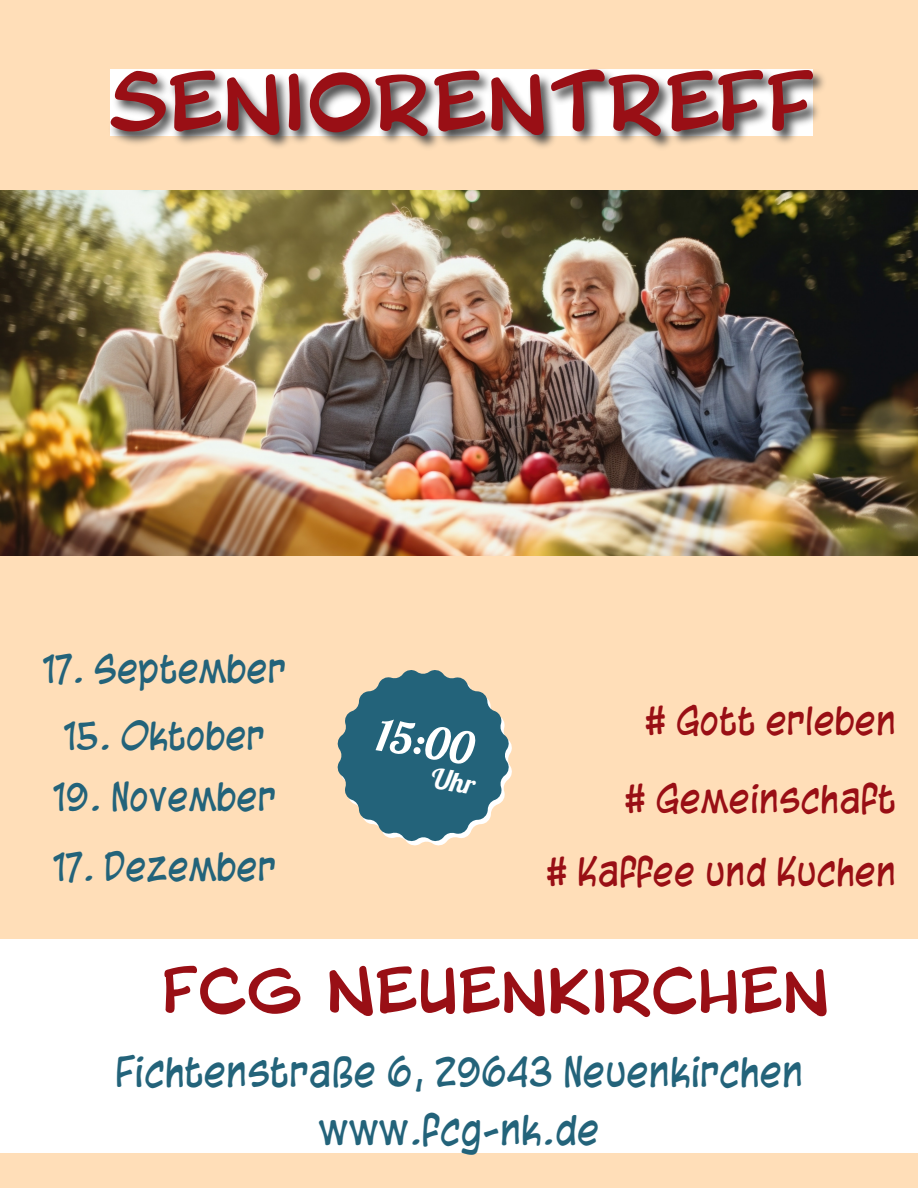
<style>
.page{position:relative;width:918px;height:1188px;background:#ffdeb8}
.page>*{position:absolute;margin:0;border:0;box-sizing:border-box;transform-origin:0 0}
.t1{font:69.9px "Blambot Pro BB";color:#990f15}
.t2{font:54.15px "Blambot Pro BB";color:#990f15}
.t3{font:44.25px "Lobster";color:#fff}
.t4{font:39.75px/58.3px "Blambot Casual";color:#23637a;text-align:center}
.t5{font:37.65px "Blambot Casual";color:#23637a}
.t6{font:37.65px "Blambot Casual";color:#990f15}
</style>
<div class="page">
<img style="left:0;top:190px;width:918px;height:366px">
<div style="left:0;top:939px;width:918px;height:214px;background:#fff"></div>
<img style="left:110px;top:69px;width:714px;height:79px">
<svg style="left:337px;top:670px;width:175px;height:176px"></svg>
<h1 class="t1" style="left:107px;top:61px;width:705px">SENIORENTREF F</h1>
<p class="t5" style="left:42px;top:647px;width:245px">17. September</p>
<p class="t5" style="left:63px;top:713px;width:203px">15. Oktober</p>
<p class="t5" style="left:52px;top:775px;width:225px">19. November</p>
<p class="t5" style="left:52px;top:845px;width:225px">17. Dezember</p>
<p class="t3" style="left:382px;top:706px;width:99px;rotate:9deg">15:00</p>
<p class="t6" style="left:645px;top:699px;width:253px"># Gott erleben</p>
<p class="t6" style="left:624px;top:776px;width:273px"># Gemeinschaft</p>
<p class="t6" style="left:546px;top:849px;width:352px"># Kaffee und Kuchen</p>
<h2 class="t2" style="left:162px;top:959px;width:669px">FCG NEUENKIRCHEN</h2>
<p class="t4" style="left:115px;top:1043px;width:690px">Fichtenstraße 6, 29643 Neuenkirchen www.fcg-nk.de</p>
</div>
